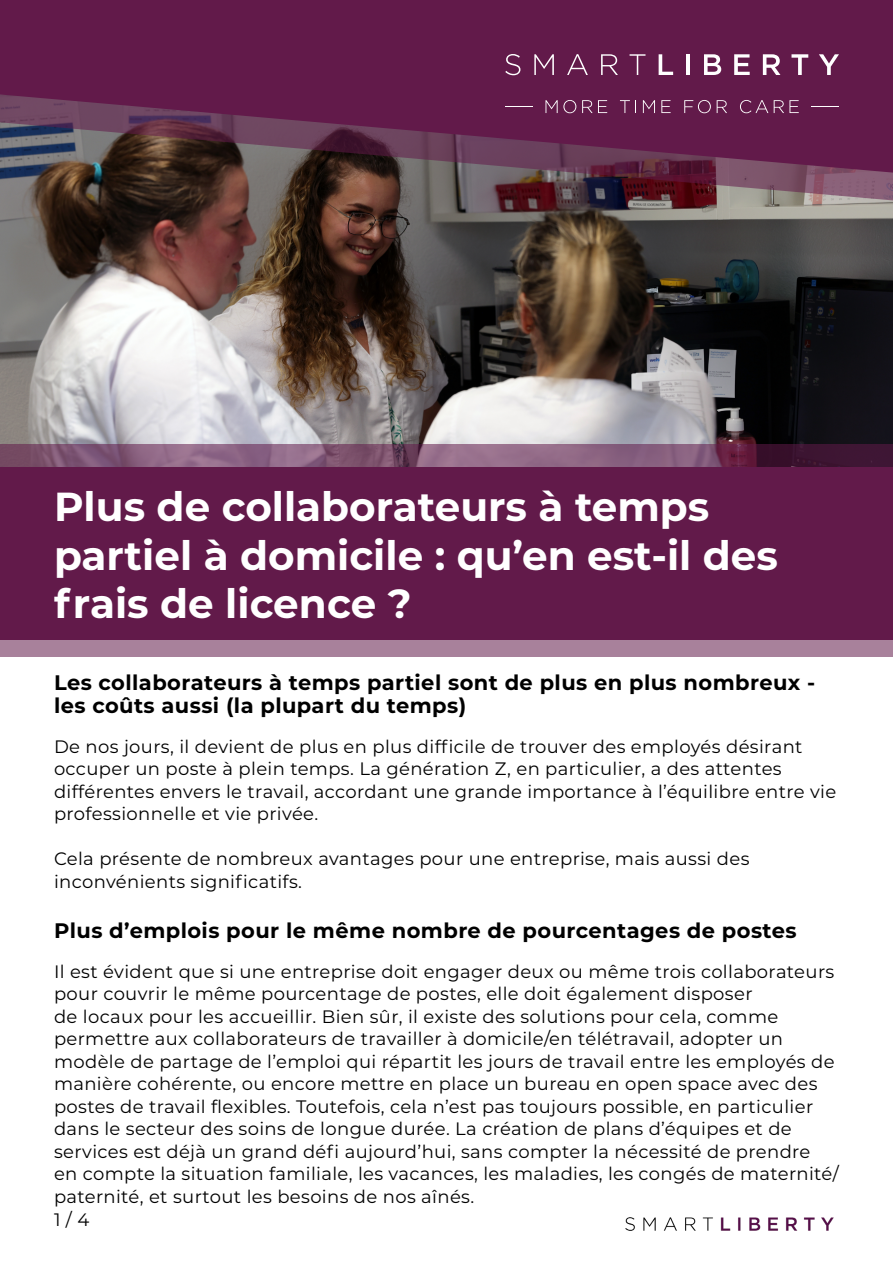
<style>
.page{position:relative;width:893px;height:1263px;background:#fff}
.page>*{position:absolute;margin:0;border:0;box-sizing:border-box;transform-origin:0 0}
.t1{font:700 40.5px/48.6px "Montserrat";color:#fff}
.t2{font:700 21px/22.5px "Montserrat";letter-spacing:.02em;color:#000}
.t3{font:18px/22.5px "Montserrat";letter-spacing:.02em;color:#000}
</style>
<div class="page">
<img style="left:0;top:207px;width:893px;height:237px">
<img style="left:0;top:173px;width:893px;height:34px">
<svg style="left:0;top:0;width:893px;height:173px;background:#60234b"></svg>
<svg style="left:505px;top:54px;width:15px;height:21px"></svg>
<svg style="left:534px;top:54px;width:20px;height:21px"></svg>
<svg style="left:567px;top:54px;width:21px;height:21px"></svg>
<svg style="left:601px;top:54px;width:17px;height:21px"></svg>
<svg style="left:629px;top:54px;width:16px;height:21px"></svg>
<svg style="left:659px;top:54px;width:14px;height:21px"></svg>
<hr style="left:686px;top:54px;width:4px;height:21px;background:#fff">
<svg style="left:704px;top:54px;width:17px;height:21px"></svg>
<svg style="left:734px;top:54px;width:16px;height:21px"></svg>
<svg style="left:763px;top:54px;width:17px;height:21px"></svg>
<svg style="left:791px;top:54px;width:17px;height:21px"></svg>
<svg style="left:819px;top:54px;width:20px;height:21px"></svg>
<svg style="left:812px;top:107px;width:27px;height:1px"></svg>
<svg style="left:505px;top:107px;width:27px;height:1px"></svg>
<svg style="left:545px;top:100px;width:31px;height:13px"></svg>
<svg style="left:582px;top:100px;width:25px;height:13px"></svg>
<svg style="left:620px;top:100px;width:16px;height:13px"></svg>
<svg style="left:643px;top:100px;width:12px;height:13px"></svg>
<svg style="left:661px;top:100px;width:10px;height:13px"></svg>
<svg style="left:684px;top:100px;width:27px;height:13px"></svg>
<svg style="left:717px;top:100px;width:10px;height:13px"></svg>
<svg style="left:740px;top:100px;width:28px;height:13px"></svg>
<svg style="left:774px;top:100px;width:25px;height:13px"></svg>
<svg style="left:0;top:444px;width:893px;height:213px;background:#6a2854"></svg>
<img style="left:625px;top:1217px;width:209px;height:14px">
<h1 class="t1" style="left:54px;top:480px;width:725px">Plus de collaborateurs à temps partiel à domicile : qu’en est-il des frais de licence ?</h1>
<p class="t2" style="left:54px;top:670px;width:763px">Les collaborateurs à temps partiel sont de plus en plus nombreux - les coûts aussi (la plupart du temps)</p>
<p class="t3" style="left:54px;top:734px;width:784px">De nos jours, il devient de plus en plus difficile de trouver des employés désirant occuper un poste à plein temps. La génération Z, en particulier, a des attentes différentes envers le travail, accordant une grande importance à l’équilibre entre vie professionnelle et vie privée.</p>
<p class="t3" style="left:54px;top:847px;width:697px">Cela présente de nombreux avantages pour une entreprise, mais aussi des inconvénients significatifs.</p>
<p class="t2" style="left:54px;top:918px;width:744px">Plus d’emplois pour le même nombre de pourcentages de postes</p>
<p class="t3" style="left:54px;top:959px;width:786px">Il est évident que si une entreprise doit engager deux ou même trois collaborateurs pour couvrir le même pourcentage de postes, elle doit également disposer<br>de locaux pour les accueillir. Bien sûr, il existe des solutions pour cela, comme permettre aux collaborateurs de travailler à domicile/en télétravail, adopter un modèle de partage de l’emploi qui répartit les jours de travail entre les employés de manière cohérente, ou encore mettre en place un bureau en open space avec des postes de travail flexibles. Toutefois, cela n’est pas toujours possible, en particulier dans le secteur des soins de longue durée. La création de plans d’équipes et de services est déjà un grand défi aujourd’hui, sans compter la nécessité de prendre<br>en compte la situation familiale, les vacances, les maladies, les congés de maternité/ paternité, et surtout les besoins de nos aînés.</p>
<p class="t3" style="left:54px;top:1208px;width:37px">1 / 4</p>
</div>
